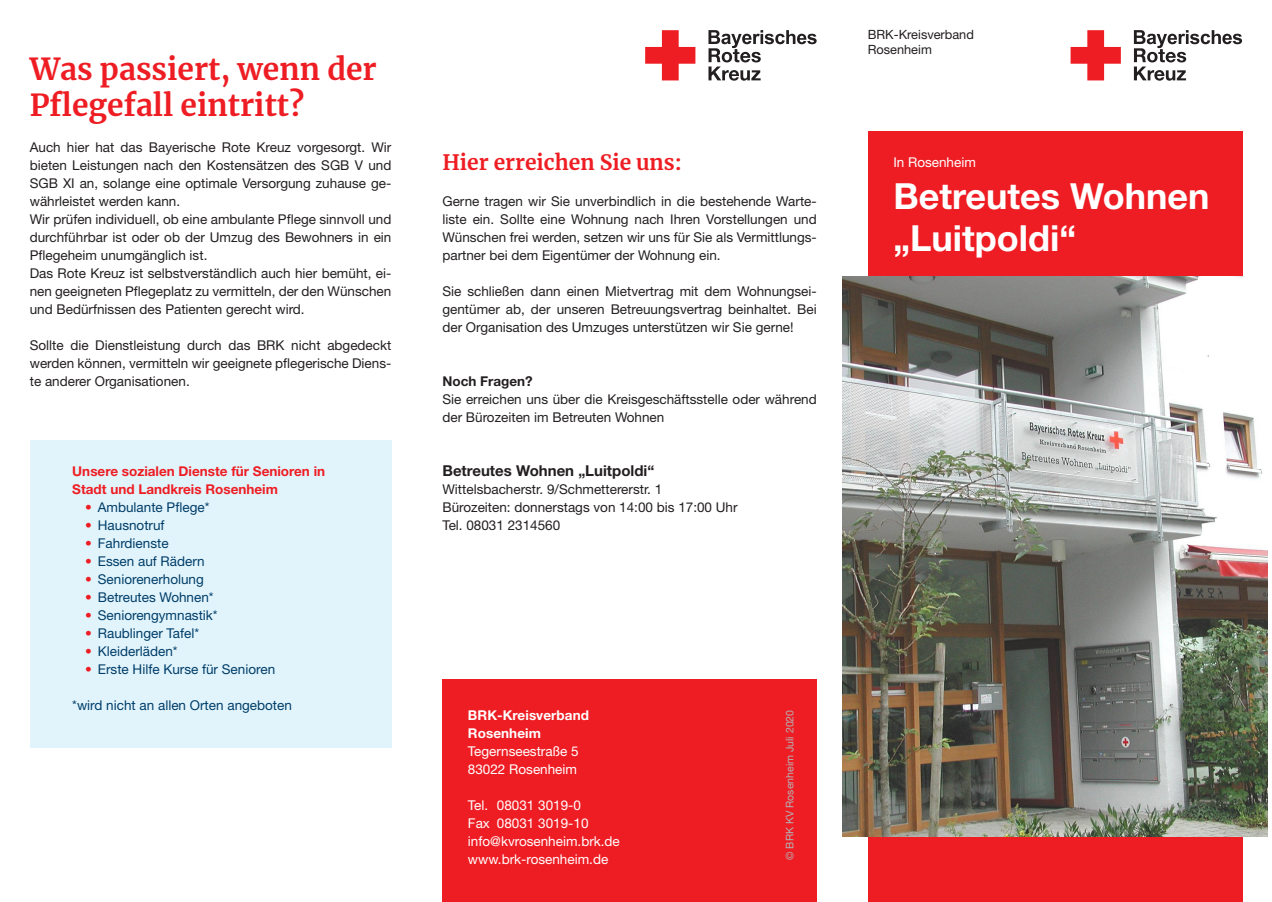
<style>
.page{position:relative;width:1272px;height:902px;background:#fff}
.page>*{position:absolute;margin:0;border:0;box-sizing:border-box;transform-origin:0 0}
._01_Headline_4__neg{font:700 36px "Helvetica Neue";color:#fff}
.Headlinegröße_I_20_2{font:700 30px/36px "Merriweather";color:#ee1d23}
.Headlinegröße_II_14{font:700 21px "Merriweather";color:#ee1d23}
._03_Copy{font:700 15px "Helvetica Neue";color:#231f20}
._01_Headline_5__schw{font:13.5px/18px "Helvetica Neue";color:#231f20;text-align:justify}
.Fließtext_9_12_pt{font:13.5px/18px "Helvetica Neue";color:#231f20;text-align:justify}
.Fließtext_9_12_pt-2{font:13.5px "Helvetica Neue";color:#003d68}
.Overline_9_12_pt{font:13.5px/18px "Helvetica Neue";color:#fff}
.Subheadline_9_12_pt{font:700 13.5px/18px "Helvetica Neue";color:#ee1d23}
.t1{font:700 13.5px/18px "Helvetica Neue";letter-spacing:.005em;color:#fff}
.Fließtexheadline_9_1{font:700 13.5px "Helvetica Neue";color:#231f20}
.t2{font:12.75px/15px "Helvetica Neue";color:#231f20}
.Bildnachweis_7_9_pt{font:10.5px "Helvetica Neue";color:#b2b3b7}
.s1{color:#ee1d23}
</style>
<div class="page">
<svg style="left:1070px;top:30px;width:50px;height:50px"></svg>
<svg style="left:1133px;top:30px;width:108px;height:51px"></svg>
<div style="left:442px;top:679px;width:374px;height:222px;background:#ee1d23"></div>
<svg style="left:645px;top:30px;width:50px;height:50px"></svg>
<svg style="left:708px;top:30px;width:108px;height:51px"></svg>
<div style="left:30px;top:440px;width:361px;height:307px;background:#e1f4fc"></div>
<div style="left:867px;top:132px;width:375px;height:769px;background:#ee1d23"></div>
<img style="left:842px;top:277px;width:425px;height:559px">
<p class="Headlinegröße_I_20_2" style="left:30px;top:50px;width:348px">Was passiert, wenn der<br>Pflegefall eintritt?</p>
<p class="_01_Headline_5__schw" style="left:30px;top:138px;width:363px">Auch hier hat das Bayerische Rote Kreuz vorgesorgt. Wir bieten Leistungen nach den Kostensätzen des SGB V und SGB XI an, solange eine optimale Versorgung zuhause ge&shy;währleistet werden kann.</p>
<p class="_01_Headline_5__schw" style="left:30px;top:210px;width:363px">Wir prüfen individuell, ob eine ambulante Pflege sinnvoll und durchführbar ist oder ob der Umzug des Bewohners in ein Pflegeheim unumgänglich ist.</p>
<p class="_01_Headline_5__schw" style="left:30px;top:264px;width:363px">Das Rote Kreuz ist selbstverständlich auch hier bemüht, ei&shy;nen geeigneten Pflegeplatz zu vermitteln, der den Wünschen und Bedürfnissen des Patienten gerecht wird.</p>
<p class="_01_Headline_5__schw" style="left:30px;top:336px;width:363px">Sollte die Dienstleistung durch das BRK nicht abgedeckt werden können, vermitteln wir geeignete pflegerische Diens&shy;te anderer Organisationen.</p>
<p class="Subheadline_9_12_pt" style="left:72px;top:462px;width:254px">Unsere sozialen Dienste für Senioren in<br>Stadt und Landkreis Rosenheim</p>
<p class="Fließtext_9_12_pt-2" style="left:85px;top:499px;width:126px"><span class="s1">•</span> Ambulante Pflege*</p>
<p class="Fließtext_9_12_pt-2" style="left:85px;top:517px;width:81px"><span class="s1">•</span> Hausnotruf</p>
<p class="Fließtext_9_12_pt-2" style="left:85px;top:535px;width:85px"><span class="s1">•</span> Fahrdienste</p>
<p class="Fließtext_9_12_pt-2" style="left:85px;top:553px;width:121px"><span class="s1">•</span> Essen auf Rädern</p>
<p class="Fließtext_9_12_pt-2" style="left:85px;top:571px;width:120px"><span class="s1">•</span> Seniorenerholung</p>
<p class="Fließtext_9_12_pt-2" style="left:85px;top:589px;width:130px"><span class="s1">•</span> Betreutes Wohnen*</p>
<p class="Fließtext_9_12_pt-2" style="left:85px;top:607px;width:134px"><span class="s1">•</span> Seniorengymnastik*</p>
<p class="Fließtext_9_12_pt-2" style="left:85px;top:625px;width:116px"><span class="s1">•</span> Raublinger Tafel*</p>
<p class="Fließtext_9_12_pt-2" style="left:85px;top:643px;width:94px"><span class="s1">•</span> Kleiderläden*</p>
<p class="Fließtext_9_12_pt-2" style="left:85px;top:661px;width:192px"><span class="s1">•</span> Erste Hilfe Kurse für Senioren</p>
<p class="Fließtext_9_12_pt-2" style="left:72px;top:697px;width:221px">*wird nicht an allen Orten angeboten</p>
<p class="Headlinegröße_II_14" style="left:442px;top:147px;width:241px">Hier erreichen Sie uns:</p>
<p class="Fließtext_9_12_pt" style="left:442px;top:192px;width:376px">Gerne tragen wir Sie unverbindlich in die bestehende Warte&shy;liste ein. Sollte eine Wohnung nach Ihren Vorstellungen und Wünschen frei werden, setzen wir uns für Sie als Vermittlungs&shy;partner bei dem Eigentümer der Wohnung ein.</p>
<p class="Fließtext_9_12_pt" style="left:442px;top:282px;width:376px">Sie schließen dann einen Mietvertrag mit dem Wohnungsei&shy;gentümer ab, der unseren Betreuungsvertrag beinhaltet. Bei der Organisation des Umzuges unterstützen wir Sie gerne!</p>
<p class="Fließtexheadline_9_1" style="left:442px;top:372px;width:92px">Noch Fragen?</p>
<p class="Fließtext_9_12_pt" style="left:442px;top:390px;width:376px">Sie erreichen uns über die Kreisgeschäftsstelle oder während der Bürozeiten im Betreuten Wohnen</p>
<p class="_03_Copy" style="left:442px;top:461px;width:213px">Betreutes Wohnen „Luitpoldi“</p>
<p class="Fließtext_9_12_pt" style="left:442px;top:480px;width:221px">Wittelsbacherstr. 9/Schmettererstr. 1</p>
<p class="Fließtext_9_12_pt" style="left:442px;top:498px;width:297px">Bürozeiten: donnerstags von 14:00 bis 17:00 Uhr</p>
<p class="Fließtext_9_12_pt" style="left:442px;top:516px;width:119px">Tel. 08031 2314560</p>
<p class="t1" style="left:468px;top:705px;width:123px">BRK-Kreisverband<br>Rosenheim</p>
<p class="Overline_9_12_pt" style="left:468px;top:741px;width:112px">Tegernseestraße 5<br>83022 Rosenheim</p>
<p class="Overline_9_12_pt" style="left:468px;top:795px;width:153px">Tel. 08031 3019-0<br>Fax 08031 3019-10 info@kvrosenheim.brk.de www.brk-rosenheim.de</p>
<p class="Bildnachweis_7_9_pt" style="left:783px;top:859px;width:151px;rotate:-90deg">© BRK KV Rosenheim Juli 2020</p>
<p class="t2" style="left:867px;top:27px;width:108px">BRK-Kreisverband<br>Rosenheim</p>
<p class="Overline_9_12_pt" style="left:893px;top:153px;width:84px">In Rosenheim</p>
<p class="_01_Headline_4__neg" style="left:893px;top:174px;width:318px">Betreutes Wohnen</p>
<p class="_01_Headline_4__neg" style="left:893px;top:216px;width:184px">„Luitpoldi“</p>
</div>
